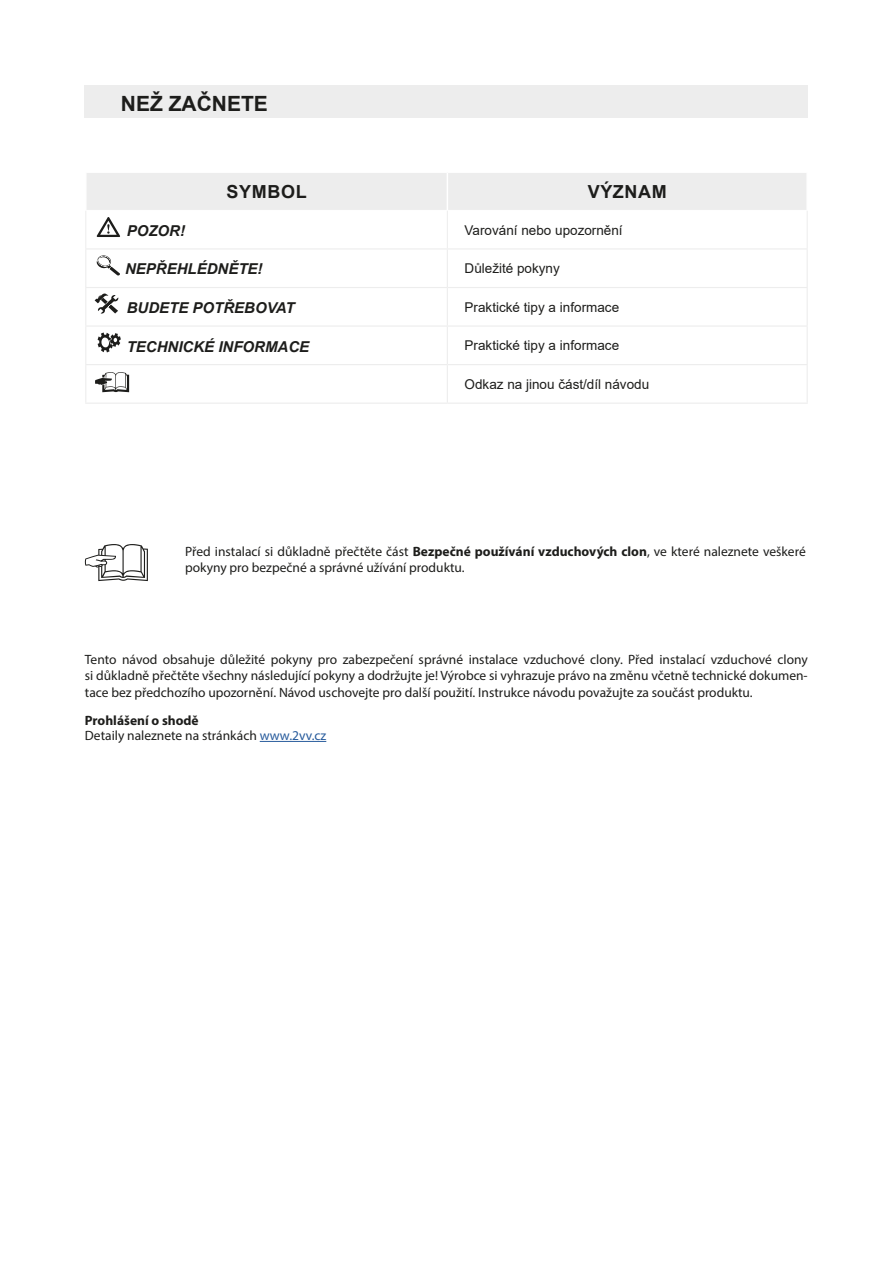
<style>
.page{position:relative;width:893px;height:1263px;background:#fff}
.page>*{position:absolute;margin:0;border:0;box-sizing:border-box;transform-origin:0 0}
.Text_-_odsazeni{font:700 21px "Arial";color:#1d1d1b}
.t1{font:700 18px "Arial";letter-spacing:.035em;color:#1d1d1b}
.t2{font:italic 700 15px "Arial";color:#1d1d1b}
.Text{font:13.5px/16.2px "Myriad Pro";color:#1d1d1b}
.t3{font:13.5px "Arial";color:#1d1d1b}
.Text-2{font:700 13.5px "Myriad Pro";color:#1d1d1b}
.s1{font-weight:700}
.s2{color:#275b9c}
</style>
<div class="page">
<svg style="left:85px;top:544px;width:63px;height:37px"></svg>
<hr style="left:260px;top:741px;width:66px;height:1px;background:#275b9c">
<svg style="left:98px;top:332px;width:23px;height:20px"></svg>
<svg style="left:95px;top:372px;width:34px;height:20px"></svg>
<svg style="left:97px;top:217px;width:23px;height:20px"></svg>
<svg style="left:95px;top:294px;width:23px;height:20px"></svg>
<svg style="left:97px;top:255px;width:23px;height:20px"></svg>
<div style="left:87px;top:173px;width:719px;height:37px;background:#ededed"></div>
<hr style="left:447px;top:173px;width:1px;height:37px;background:#fff">
<hr style="left:85px;top:211px;width:1px;height:37px;background:#ededed">
<hr style="left:447px;top:211px;width:1px;height:37px;background:#ededed">
<hr style="left:807px;top:211px;width:1px;height:37px;background:#ededed">
<hr style="left:85px;top:248px;width:362px;height:1px;background:#ededed">
<hr style="left:85px;top:249px;width:1px;height:38px;background:#ededed">
<hr style="left:447px;top:248px;width:361px;height:1px;background:#ededed">
<hr style="left:447px;top:249px;width:1px;height:38px;background:#ededed">
<hr style="left:807px;top:249px;width:1px;height:38px;background:#ededed">
<hr style="left:85px;top:287px;width:362px;height:1px;background:#ededed">
<hr style="left:85px;top:288px;width:1px;height:37px;background:#ededed">
<hr style="left:447px;top:287px;width:361px;height:1px;background:#ededed">
<hr style="left:447px;top:288px;width:1px;height:37px;background:#ededed">
<hr style="left:807px;top:288px;width:1px;height:37px;background:#ededed">
<hr style="left:85px;top:325px;width:362px;height:2px;background:#ededed">
<hr style="left:85px;top:327px;width:1px;height:37px;background:#ededed">
<hr style="left:447px;top:325px;width:361px;height:2px;background:#ededed">
<hr style="left:447px;top:327px;width:1px;height:37px;background:#ededed">
<hr style="left:807px;top:327px;width:1px;height:37px;background:#ededed">
<hr style="left:85px;top:364px;width:362px;height:1px;background:#ededed">
<hr style="left:85px;top:365px;width:1px;height:38px;background:#ededed">
<hr style="left:447px;top:364px;width:361px;height:1px;background:#ededed">
<hr style="left:447px;top:365px;width:1px;height:38px;background:#ededed">
<hr style="left:807px;top:365px;width:1px;height:38px;background:#ededed">
<hr style="left:85px;top:403px;width:362px;height:1px;background:#ededed">
<hr style="left:447px;top:403px;width:361px;height:1px;background:#ededed">
<div style="left:85px;top:85px;width:723px;height:33px;background:#ededed"></div>
<p class="Text_-_odsazeni" style="left:121px;top:89px;width:149px">NEŽ ZAČNETE</p>
<p class="t1" style="left:227px;top:179px;width:82px">SYMBOL</p>
<p class="t1" style="left:588px;top:179px;width:81px">VÝZNAM</p>
<p class="t2" style="left:127px;top:221px;width:60px">POZOR!</p>
<p class="t3" style="left:465px;top:221px;width:160px">Varování nebo upozornění</p>
<p class="t2" style="left:125px;top:258px;width:139px">NEPŘEHLÉDNĚTE!</p>
<p class="t3" style="left:465px;top:259px;width:97px">Důležité pokyny</p>
<p class="t2" style="left:127px;top:298px;width:169px">BUDETE POTŘEBOVAT</p>
<p class="t3" style="left:465px;top:298px;width:156px">Praktické tipy a informace</p>
<p class="t2" style="left:127px;top:337px;width:184px">TECHNICKÉ INFORMACE</p>
<p class="t3" style="left:465px;top:336px;width:156px">Praktické tipy a informace</p>
<p class="t3" style="left:465px;top:375px;width:186px">Odkaz na jinou část/díl návodu</p>
<p class="Text" style="left:185px;top:542px;width:622px">Před instalací si důkladně přečtěte část <span class="s1">Bezpečné používání vzduchových clon</span>, ve které naleznete veškeré pokyny pro bezpečné a správné užívání produktu.</p>
<p class="Text" style="left:85px;top:651px;width:724px;text-align:justify">Tento návod obsahuje důležité pokyny pro zabezpečení správné instalace vzduchové clony. Před instalací vzduchové clony si důkladně přečtěte všechny následující pokyny a dodržujte je! Výrobce si vyhrazuje právo na změnu včetně technické dokumen&shy;tace bez předchozího upozornění. Návod uschovejte pro další použití. Instrukce návodu považujte za součást produktu.</p>
<p class="Text-2" style="left:85px;top:712px;width:115px">Prohlášení o shodě</p>
<p class="Text" style="left:85px;top:727px;width:243px">Detaily naleznete na stránkách <span class="s2">www.2vv.cz</span></p>
</div>
